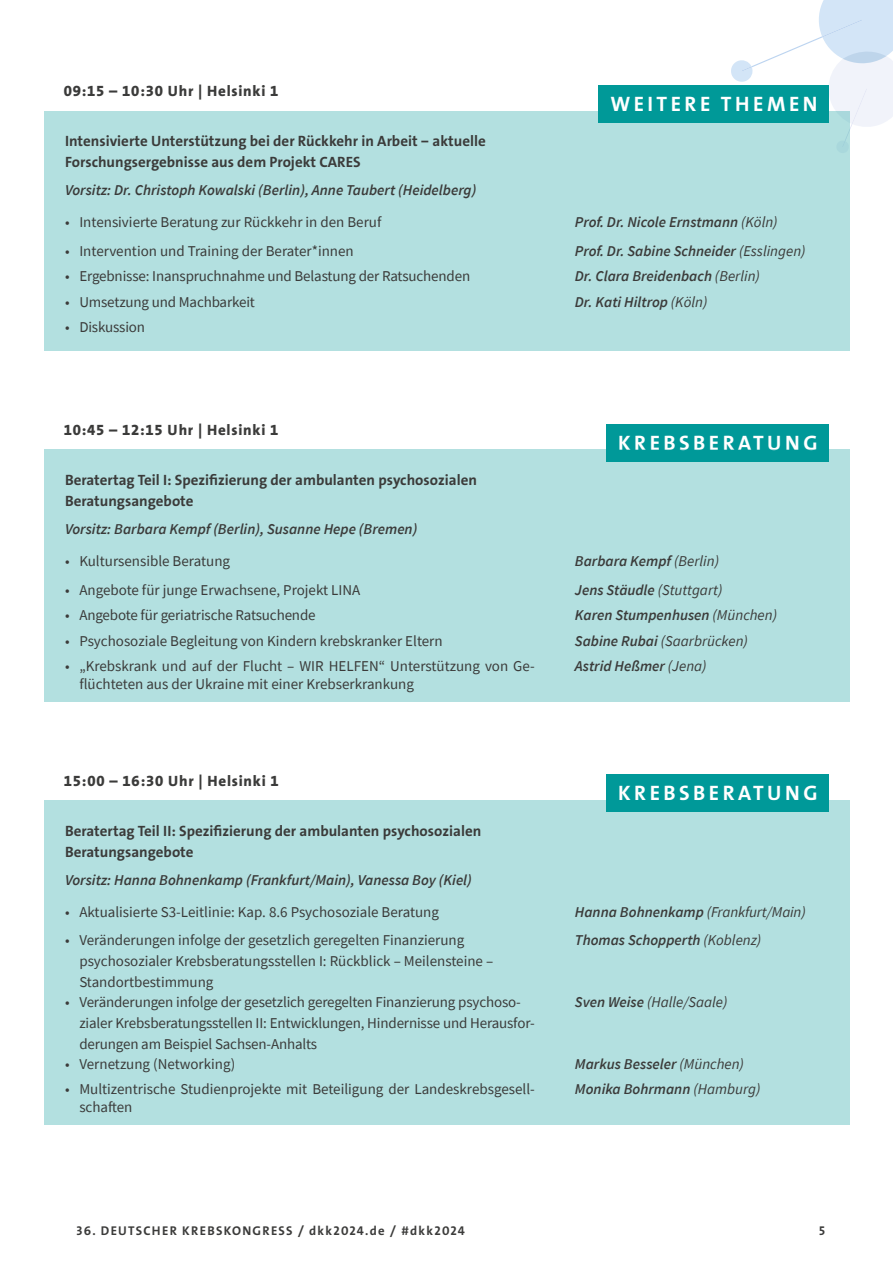
<style>
.page{position:relative;width:893px;height:1263px;background:#fff}
.page>*{position:absolute;margin:0;border:0;box-sizing:border-box;transform-origin:0 0}
.t1{font:21px "The Sans LP7 Bld";letter-spacing:.165em;color:#fff}
.t2{font:15px/21px "Source Sans Pro";color:#3b3b3a}
.t3{font:italic 600 15px "Source Sans Pro";color:#3b3b3a}
.t4{font:15px/21px "The Sans LP7 Bld";color:#3b3b3a}
.t5{font:italic 15px "Source Sans Pro";color:#3b3b3a}
.t6{font:15px "The Sans LP8 Ex Bld";letter-spacing:.05em;color:#3b3b3a}
.t7{font:12.75px "The Sans LP7 Bld";letter-spacing:.1em;color:#3b3b3a}
.s1{font-weight:400}
.s2{font-weight:600}
</style>
<div class="page">
<svg style="left:731px;top:0;width:162px;height:154px"></svg>
<div style="left:607px;top:424px;width:222px;height:37px;background:#099"></div>
<div style="left:44px;top:450px;width:805px;height:252px;background:#b3e0e0"></div>
<div style="left:607px;top:775px;width:222px;height:37px;background:#099"></div>
<div style="left:44px;top:800px;width:805px;height:325px;background:#b3e0e0"></div>
<div style="left:599px;top:85px;width:230px;height:37px;background:#009998"></div>
<div style="left:44px;top:111px;width:805px;height:240px;background:#b3e0e0"></div>
<p class="t6" style="left:64px;top:81px;width:216px">09:15 – 10:30 Uhr | Helsinki 1</p>
<h1 class="t1" style="left:610px;top:90px;width:209px">WEITERE THEMEN</h1>
<p class="t4" style="left:65px;top:131px;width:422px">Intensivierte Unterstützung bei der Rückkehr in Arbeit ‒ aktuelle<br>Forschungsergebnisse aus dem Projekt CARES</p>
<p class="t3" style="left:65px;top:180px;width:413px">Vorsitz: Dr. Christoph Kowalski (Berlin), Anne Taubert (Heidelberg)</p>
<p class="t2" style="left:65px;top:212px;width:318px">• Intensivierte Beratung zur Rückkehr in den Beruf</p>
<p class="t3" style="left:575px;top:212px;width:204px">Prof. Dr. Nicole Ernstmann <span class="s1">(Köln)</span></p>
<p class="t2" style="left:65px;top:240px;width:290px">• Intervention und Training der Berater*innen</p>
<p class="t3" style="left:575px;top:241px;width:232px">Prof. Dr. Sabine Schneider <span class="s1">(Esslingen)</span></p>
<p class="t2" style="left:65px;top:266px;width:407px">• Ergebnisse: Inanspruchnahme und Belastung der Ratsuchenden</p>
<p class="t3" style="left:575px;top:266px;width:187px">Dr. Clara Breidenbach <span class="s1">(Berlin)</span></p>
<p class="t2" style="left:65px;top:291px;width:191px">• Umsetzung und Machbarkeit</p>
<p class="t3" style="left:575px;top:292px;width:134px">Dr. Kati Hiltrop <span class="s1">(Köln)</span></p>
<p class="t2" style="left:65px;top:317px;width:82px">• Diskussion</p>
<p class="t6" style="left:64px;top:420px;width:216px">10:45 – 12:15 Uhr | Helsinki 1</p>
<h1 class="t1" style="left:618px;top:429px;width:201px">KREBSBERATUNG</h1>
<p class="t4" style="left:65px;top:469px;width:413px">Beratertag Teil I: Spezifizierung der ambulanten psychosozialen<br>Beratungsangebote</p>
<p class="t3" style="left:65px;top:519px;width:354px">Vorsitz: Barbara Kempf (Berlin), Susanne Hepe (Bremen)</p>
<p class="t2" style="left:65px;top:551px;width:167px">• Kultursensible Beratung</p>
<p class="t3" style="left:575px;top:551px;width:146px">Barbara Kempf <span class="s1">(Berlin)</span></p>
<p class="t2" style="left:65px;top:579px;width:297px">• Angebote für junge Erwachsene, Projekt LINA</p>
<p class="t3" style="left:575px;top:580px;width:149px">Jens Stäudle <span class="s1">(Stuttgart)</span></p>
<p class="t2" style="left:65px;top:604px;width:252px">• Angebote für geriatrische Ratsuchende</p>
<p class="t3" style="left:575px;top:605px;width:204px">Karen Stumpenhusen <span class="s1">(München)</span></p>
<p class="t2" style="left:65px;top:630px;width:379px">• Psychosoziale Begleitung von Kindern krebskranker Eltern</p>
<p class="t5" style="left:575px;top:631px;width:175px"><span class="s2">Sabine Rubai</span> (Saarbrücken)</p>
<p class="t2" style="left:79px;top:657px;width:457px;line-height:18px;text-indent:-14px">• „Krebskrank und auf der Flucht – WIR HELFEN“ Unterstützung von Ge&shy;flüchteten aus der Ukraine mit einer Krebserkrankung</p>
<p class="t3" style="left:575px;top:656px;width:133px">Astrid Heßmer <span class="s1">(Jena)</span></p>
<p class="t6" style="left:64px;top:771px;width:217px">15:00 – 16:30 Uhr | Helsinki 1</p>
<h1 class="t1" style="left:618px;top:780px;width:201px">KREBSBERATUNG</h1>
<p class="t4" style="left:65px;top:820px;width:418px">Beratertag Teil II: Spezifizierung der ambulanten psychosozialen<br>Beratungsangebote</p>
<p class="t3" style="left:65px;top:870px;width:408px">Vorsitz: Hanna Bohnenkamp (Frankfurt/Main), Vanessa Boy (Kiel)</p>
<p class="t2" style="left:65px;top:901px;width:375px">• Aktualisierte S3-Leitlinie: Kap. 8.6 Psychosoziale Beratung</p>
<p class="t5" style="left:575px;top:902px;width:232px"><span class="s2">Hanna Bohnenkamp</span> (Frankfurt/Main)</p>
<p class="t2" style="left:79px;top:930px;width:415px;text-indent:-14px">• Veränderungen infolge der gesetzlich geregelten Finanzierung psychosozialer Krebsberatungsstellen I: Rückblick – Meilensteine –<br>Standortbestimmung</p>
<p class="t3" style="left:575px;top:930px;width:188px">Thomas Schopperth <span class="s1">(Koblenz)</span></p>
<p class="t2" style="left:79px;top:991px;width:457px;text-indent:-14px">• Veränderungen infolge der gesetzlich geregelten Finanzierung psychoso&shy;zialer Krebsberatungsstellen II: Entwicklungen, Hindernisse und Herausfor&shy;derungen am Beispiel Sachsen-Anhalts</p>
<p class="t5" style="left:575px;top:992px;width:154px"><span class="s2">Sven Weise</span> (Halle/Saale)</p>
<p class="t2" style="left:65px;top:1053px;width:172px">• Vernetzung (Networking)</p>
<p class="t3" style="left:575px;top:1054px;width:171px">Markus Besseler <span class="s1">(München)</span></p>
<p class="t2" style="left:79px;top:1080px;width:457px;line-height:18px;text-indent:-14px">• Multizentrische Studienprojekte mit Beteiligung der Landeskrebsgesell&shy;schaften</p>
<p class="t3" style="left:575px;top:1079px;width:187px">Monika Bohrmann <span class="s1">(Hamburg)</span></p>
<p class="t7" style="left:77px;top:1223px;width:390px">36. DEUTSCHER KREBSKONGRESS / dkk2024.de / #dkk2024</p>
<p class="t7" style="left:819px;top:1223px;width:7px">5</p>
</div>
